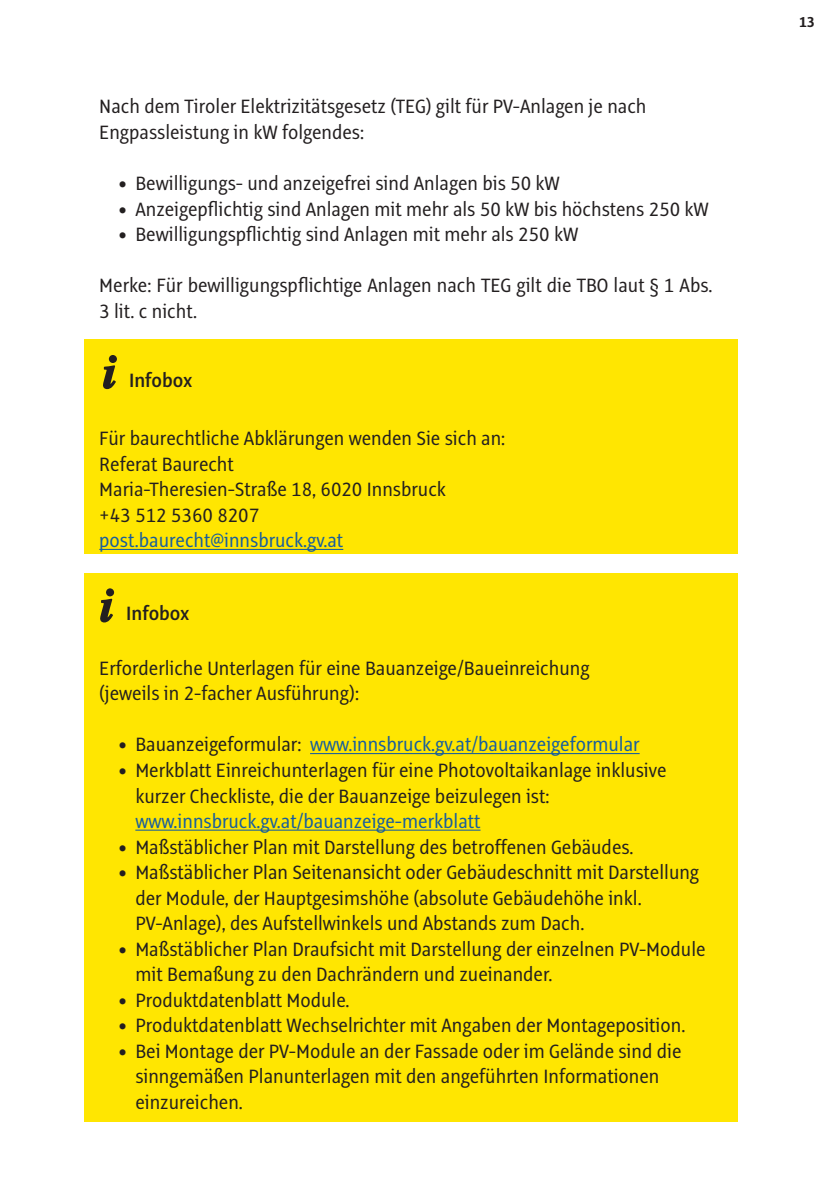
<style>
.page{position:relative;width:840px;height:1191px;background:#fff}
.page>*{position:absolute;margin:0;border:0;box-sizing:border-box;transform-origin:0 0}
.t1{font:21.2px/25.6px "Alto Con";color:#231f20}
.t2{font:21.2px "Alto Con";color:#175d9e}
.t3{font:600 21.2px "Alto Con";color:#231f20}
.t4{font:700 15.8px "Alto Con";color:#231f20}
.s1{color:#231f20}
</style>
<div class="page">
<div style="left:84px;top:573px;width:653px;height:548px;background:#ffe601"></div>
<div style="left:84px;top:339px;width:653px;height:215px;background:#ffe601"></div>
<hr style="left:99px;top:549px;width:244px;height:1px;background:#175d9e">
<hr style="left:310px;top:753px;width:329px;height:1px;background:#175d9e">
<hr style="left:135px;top:829px;width:345px;height:1px;background:#175d9e">
<svg style="left:103px;top:355px;width:14px;height:34px"></svg>
<svg style="left:100px;top:588px;width:14px;height:34px"></svg>
<p class="t1" style="left:99px;top:93px;width:548px">Nach dem Tiroler Elektrizitätsgesetz (TEG) gilt für PV-Anlagen je nach<br>Engpassleistung in kW folgendes:</p>
<p class="t1" style="left:118px;top:170px;width:443px">• Bewilligungs- und anzeigefrei sind Anlagen bis 50 kW</p>
<p class="t1" style="left:118px;top:196px;width:591px">• Anzeigepflichtig sind Anlagen mit mehr als 50 kW bis höchstens 250 kW</p>
<p class="t1" style="left:118px;top:221px;width:461px">• Bewilligungspflichtig sind Anlagen mit mehr als 250 kW</p>
<p class="t1" style="left:99px;top:272px;width:614px">Merke: Für bewilligungspflichtige Anlagen nach TEG gilt die TBO laut § 1 Abs.<br>3 lit. c nicht.</p>
<p class="t3" style="left:129px;top:367px;width:64px">Infobox</p>
<p class="t1" style="left:99px;top:425px;width:407px">Für baurechtliche Abklärungen wenden Sie sich an:<br>Referat Baurecht<br>Maria-Theresien-Straße 18, 6020 Innsbruck<br>+43 512 5360 8207</p>
<p class="t2" style="left:99px;top:528px;width:245px">post.baurecht@innsbruck.gv.at</p>
<p class="t3" style="left:126px;top:601px;width:64px">Infobox</p>
<p class="t1" style="left:99px;top:655px;width:491px">Erforderliche Unterlagen für eine Bauanzeige/Baueinreichung (jeweils in 2-facher Ausführung):</p>
<p class="t2" style="left:118px;top:732px;width:522px"><span class="s1">• Bauanzeigeformular:</span> www.innsbruck.gv.at/bauanzeigeformular</p>
<p class="t1" style="left:135px;top:757px;width:532px;text-indent:-17px">• Merkblatt Einreichunterlagen für eine Photovoltaikanlage inklusive kurzer Checkliste, die der Bauanzeige beizulegen ist:</p>
<p class="t2" style="left:135px;top:809px;width:346px">www.innsbruck.gv.at/bauanzeige-merkblatt</p>
<p class="t1" style="left:118px;top:833px;width:516px">• Maßstäblicher Plan mit Darstellung des betroffenen Gebäudes.</p>
<p class="t1" style="left:135px;top:859px;width:565px;text-indent:-17px">• Maßstäblicher Plan Seitenansicht oder Gebäudeschnitt mit Darstellung der Module, der Hauptgesimshöhe (absolute Gebäudehöhe inkl.<br>PV-Anlage), des Aufstellwinkels und Abstands zum Dach.</p>
<p class="t1" style="left:135px;top:935px;width:571px;text-indent:-17px">• Maßstäblicher Plan Draufsicht mit Darstellung der einzelnen PV-Module mit Bemaßung zu den Dachrändern und zueinander.</p>
<p class="t1" style="left:118px;top:986px;width:233px">• Produktdatenblatt Module.</p>
<p class="t1" style="left:118px;top:1012px;width:568px">• Produktdatenblatt Wechselrichter mit Angaben der Montageposition.</p>
<p class="t1" style="left:135px;top:1037px;width:547px;text-indent:-17px">• Bei Montage der PV-Module an der Fassade oder im Gelände sind die sinngemäßen Planunterlagen mit den angeführten Informationen einzureichen.</p>
<p class="t4" style="left:798px;top:12px;width:17px">13</p>
</div>
